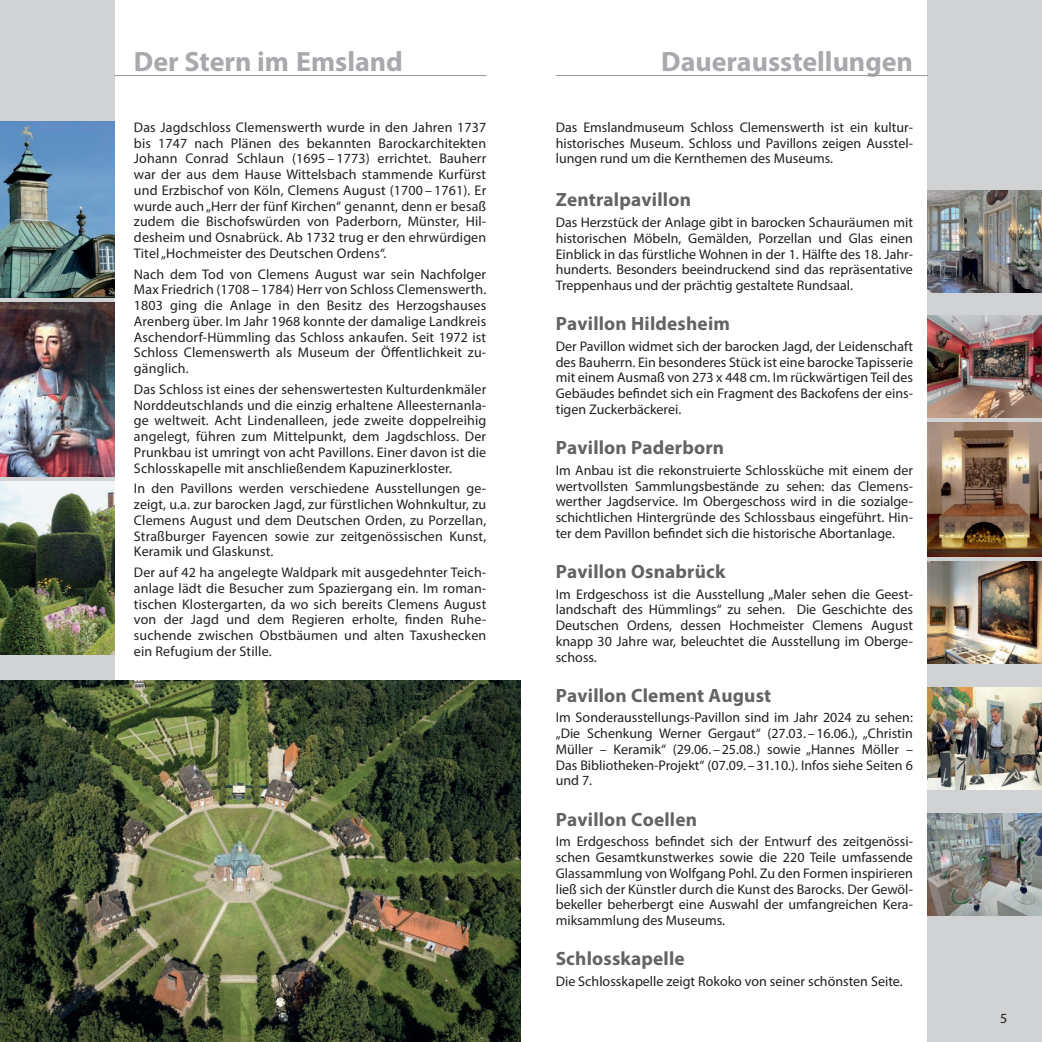
<style>
.page{position:relative;width:1042px;height:1042px;background:#fff}
.page>*{position:absolute;margin:0;border:0;box-sizing:border-box;transform-origin:0 0}
.t1{font:700 28px "Myriad Pro";color:#a8a9ad}
._11_pt_bold_Titel{font:700 19.25px "Myriad Pro";letter-spacing:.01em;color:#636366}
.Myriad_GS_8_pt{font:14px/15.8px "Myriad Pro";color:#231f20;text-align:justify}
</style>
<div class="page">
<div style="left:0;top:0;width:114px;height:1042px;background:#d1d2d4"></div>
<div style="left:928px;top:0;width:114px;height:1042px;background:#d1d2d4"></div>
<img style="left:0;top:122px;width:114px;height:176px">
<img style="left:0;top:481px;width:114px;height:174px">
<img style="left:0;top:303px;width:114px;height:173px">
<img style="left:0;top:681px;width:521px;height:361px">
<img style="left:928px;top:190px;width:114px;height:102px">
<img style="left:928px;top:315px;width:114px;height:102px">
<img style="left:928px;top:561px;width:114px;height:102px">
<img style="left:928px;top:687px;width:114px;height:102px">
<img style="left:928px;top:813px;width:114px;height:102px">
<img style="left:928px;top:422px;width:114px;height:134px">
<hr style="left:114px;top:75px;width:372px;height:1px;background:#939598">
<hr style="left:556px;top:75px;width:372px;height:1px;background:#939598">
<p class="t1" style="left:134px;top:43px;width:270px">Der Stern im Emsland</p>
<p class="Myriad_GS_8_pt" style="left:134px;top:119px;width:354px">Das Jagdschloss Clemenswerth wurde in den Jahren 1737 bis 1747 nach Plänen des bekannten Barockarchitekten Johann Conrad Schlaun (1695 – 1773) errichtet. Bauherr war der aus dem Hause Wittelsbach stammende Kurfürst und Erzbischof von Köln, Clemens August (1700 – 1761). Er wurde auch „Herr der fünf Kirchen“ genannt, denn er besaß zudem die Bischofswürden von Paderborn, Münster, Hil&shy;desheim und Osnabrück. Ab 1732 trug er den ehrwürdigen Titel „Hochmeister des Deutschen Ordens“.</p>
<p class="Myriad_GS_8_pt" style="left:134px;top:266px;width:354px">Nach dem Tod von Clemens August war sein Nachfolger Max Friedrich (1708 – 1784) Herr von Schloss Clemenswerth.<br>1803 ging die Anlage in den Besitz des Herzogshauses Arenberg über. Im Jahr 1968 konnte der damalige Landkreis Aschendorf-Hümmling das Schloss ankaufen. Seit 1972 ist Schloss Clemenswerth als Museum der Öffentlichkeit zu&shy;gänglich.</p>
<p class="Myriad_GS_8_pt" style="left:134px;top:381px;width:354px">Das Schloss ist eines der sehenswertesten Kulturdenkmäler Norddeutschlands und die einzig erhaltene Alleesternanla&shy;ge weltweit. Acht Lindenalleen, jede zweite doppelreihig angelegt, führen zum Mittelpunkt, dem Jagdschloss. Der Prunkbau ist umringt von acht Pavillons. Einer davon ist die Schlosskapelle mit anschließendem Kapuzinerkloster.</p>
<p class="Myriad_GS_8_pt" style="left:134px;top:480px;width:354px">In den Pavillons werden verschiedene Ausstellungen ge&shy;zeigt, u.a. zur barocken Jagd, zur fürstlichen Wohnkultur, zu Clemens August und dem Deutschen Orden, zu Porzellan, Straßburger Fayencen sowie zur zeitgenössischen Kunst, Keramik und Glaskunst.</p>
<p class="Myriad_GS_8_pt" style="left:134px;top:564px;width:354px">Der auf 42 ha angelegte Waldpark mit ausgedehnter Teich&shy;anlage lädt die Besucher zum Spaziergang ein. Im roman&shy;tischen Klostergarten, da wo sich bereits Clemens August von der Jagd und dem Regieren erholte, finden Ruhe&shy;suchende zwischen Obstbäumen und alten Taxushecken ein Refugium der Stille.</p>
<p class="t1" style="left:661px;top:43px;width:253px">Dauerausstellungen</p>
<p class="Myriad_GS_8_pt" style="left:556px;top:119px;width:359px">Das Emslandmuseum Schloss Clemenswerth ist ein kultur&shy;historisches Museum. Schloss und Pavillons zeigen Ausstel&shy;lungen rund um die Kernthemen des Museums.</p>
<p class="_11_pt_bold_Titel" style="left:556px;top:187px;width:137px">Zentralpavillon</p>
<p class="Myriad_GS_8_pt" style="left:556px;top:214px;width:359px">Das Herzstück der Anlage gibt in barocken Schauräumen mit historischen Möbeln, Gemälden, Porzellan und Glas einen Einblick in das fürstliche Wohnen in der 1. Hälfte des 18. Jahr&shy;hunderts. Besonders beeindruckend sind das repräsentative Treppenhaus und der prächtig gestaltete Rundsaal.</p>
<p class="_11_pt_bold_Titel" style="left:556px;top:311px;width:176px">Pavillon Hildesheim</p>
<p class="Myriad_GS_8_pt" style="left:556px;top:338px;width:359px">Der Pavillon widmet sich der barocken Jagd, der Leidenschaft des Bauherrn. Ein besonderes Stück ist eine barocke Tapisserie mit einem Ausmaß von 273 x 448 cm. Im rückwärtigen Teil des Gebäudes befindet sich ein Fragment des Backofens der eins&shy;tigen Zuckerbäckerei.</p>
<p class="_11_pt_bold_Titel" style="left:556px;top:435px;width:170px">Pavillon Paderborn</p>
<p class="Myriad_GS_8_pt" style="left:556px;top:462px;width:359px">Im Anbau ist die rekonstruierte Schlossküche mit einem der wertvollsten Sammlungsbestände zu sehen: das Clemens&shy;werther Jagdservice. Im Obergeschoss wird in die sozialge&shy;schichtlichen Hintergründe des Schlossbaus eingeführt. Hin&shy;ter dem Pavillon befindet sich die historische Abortanlage.</p>
<p class="_11_pt_bold_Titel" style="left:556px;top:559px;width:171px">Pavillon Osnabrück</p>
<p class="Myriad_GS_8_pt" style="left:556px;top:586px;width:359px">Im Erdgeschoss ist die Ausstellung „Maler sehen die Geest&shy;landschaft des Hümmlings“ zu sehen. Die Geschichte des Deutschen Ordens, dessen Hochmeister Clemens August knapp 30 Jahre war, beleuchtet die Ausstellung im Oberge&shy;schoss.</p>
<p class="_11_pt_bold_Titel" style="left:556px;top:683px;width:217px">Pavillon Clement August</p>
<p class="Myriad_GS_8_pt" style="left:556px;top:710px;width:359px">Im Sonderausstellungs-Pavillon sind im Jahr 2024 zu sehen: „Die Schenkung Werner Gergaut“ (27.03. –16.06.), „Christin Müller – Keramik“ (29.06.–25.08.) sowie „Hannes Möller – Das Bibliotheken-Projekt“ (07.09. –31.10.). Infos siehe Seiten 6 und 7.</p>
<p class="_11_pt_bold_Titel" style="left:556px;top:806px;width:143px">Pavillon Coellen</p>
<p class="Myriad_GS_8_pt" style="left:556px;top:833px;width:359px">Im Erdgeschoss befindet sich der Entwurf des zeitgenössi&shy;schen Gesamtkunstwerkes sowie die 220 Teile umfassende Glassammlung von Wolfgang Pohl. Zu den Formen inspirieren ließ sich der Künstler durch die Kunst des Barocks. Der Gewöl&shy;bekeller beherbergt eine Auswahl der umfangreichen Kera&shy;miksammlung des Museums.</p>
<p class="_11_pt_bold_Titel" style="left:556px;top:946px;width:130px">Schlosskapelle</p>
<p class="Myriad_GS_8_pt" style="left:556px;top:973px;width:348px">Die Schlosskapelle zeigt Rokoko von seiner schönsten Seite.</p>
<p class="Myriad_GS_8_pt" style="left:1000px;top:1010px;width:9px">5</p>
</div>
